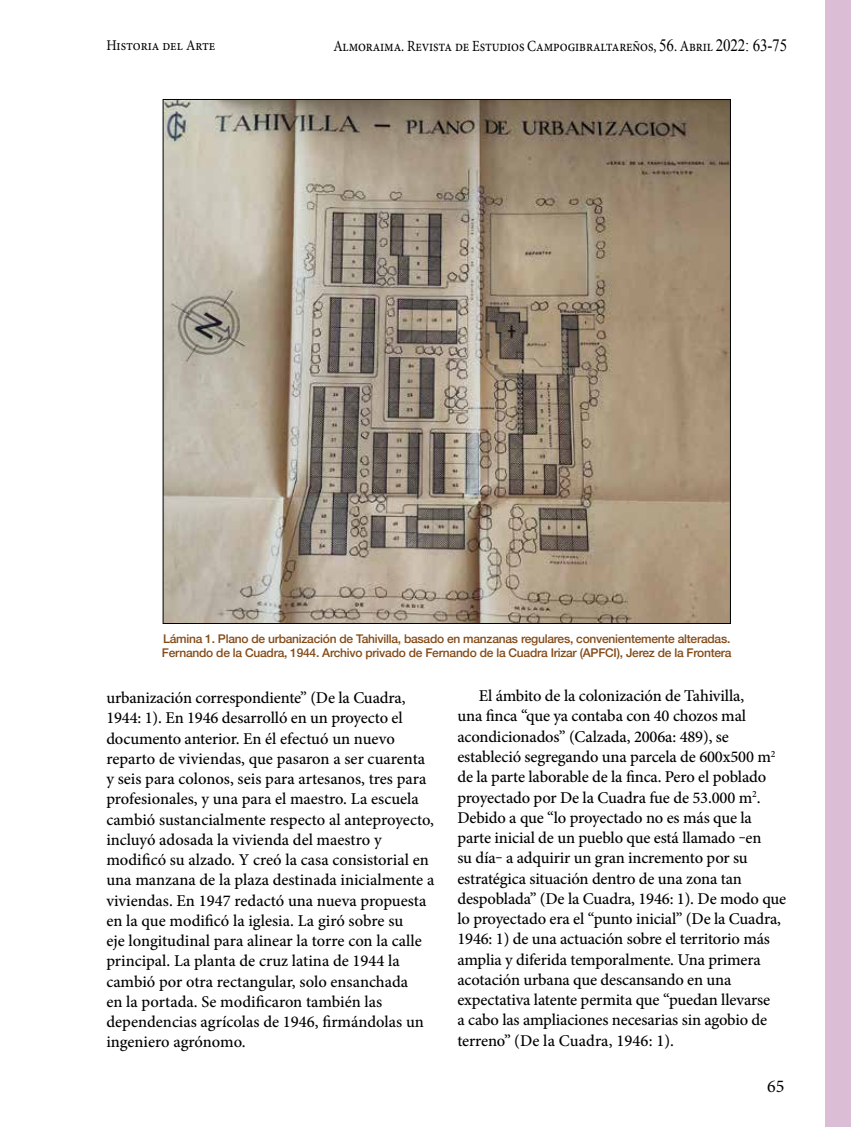
<style>
.page{position:relative;width:851px;height:1127px;background:#fff}
.page>*{position:absolute;margin:0;border:0;box-sizing:border-box;transform-origin:0 0}
.t1{font:18px "Minion Pro";color:#000}
.t2{font:500 16.5px/20.2px "Minion Pro";letter-spacing:-.01em;color:#000}
.t3{font:15.6px "Minion Pro";letter-spacing:-.01em;color:#000;scale:.87 1}
.t4{font:14.85px "Minion Pro";letter-spacing:-.005em;color:#000;scale:.91 1}
.t5{font:500 12px/14.4px "Helvetica Neue";letter-spacing:-.02em;color:#844b18}
.s1{font-family:"Times New Roman";font-size:17.25px}
</style>
<div class="page">
<div style="left:825px;top:0;width:25px;height:1127px;background:#dcbdd6"></div>
<img style="left:165px;top:101px;width:563px;height:521px">
<p class="t4" style="left:106px;top:36px;width:121px">Historia del Arte</p>
<p class="t3" style="left:333px;top:35px;width:523px">Almoraima. Revista de Estudios Campogibraltareños, <span class="s1">56</span>. Abril <span class="s1">2022: 63-75</span></p>
<p class="t5" style="left:162px;top:630px;width:571px">Lámina 1. Plano de urbanización de Tahivilla, basado en manzanas regulares, convenientemente alteradas.<br>Fernando de la Cuadra, 1944. Archivo privado de Fernando de la Cuadra Irizar (APFCI), Jerez de la Frontera</p>
<p class="t2" style="left:106px;top:688px;width:329px">urbanización correspondiente” (De la Cuadra, 1944: 1). En 1946 desarrolló en un proyecto el documento anterior. En él efectuó un nuevo reparto de viviendas, que pasaron a ser cuarenta y seis para colonos, seis para artesanos, tres para profesionales, y una para el maestro. La escuela cambió sustancialmente respecto al anteproyecto, incluyó adosada la vivienda del maestro y modificó su alzado. Y creó la casa consistorial en una manzana de la plaza destinada inicialmente a viviendas. En 1947 redactó una nueva propuesta en la que modificó la iglesia. La giró sobre su<br>eje longitudinal para alinear la torre con la calle principal. La planta de cruz latina de 1944 la cambió por otra rectangular, solo ensanchada<br>en la portada. Se modificaron también las dependencias agrícolas de 1946, firmándolas un ingeniero agrónomo.</p>
<p class="t2" style="left:457px;top:686px;width:330px;text-indent:21px">El ámbito de la colonización de Tahivilla,<br>una finca “que ya contaba con 40 chozos mal acondicionados” (Calzada, 2006a: 489), se estableció segregando una parcela de 600x500 m<sup>2 </sup>de la parte laborable de la finca. Pero el poblado proyectado por De la Cuadra fue de 53.000 m<sup>2</sup>.<br>Debido a que “lo proyectado no es más que la parte inicial de un pueblo que está llamado ‒en<br>su día‒ a adquirir un gran incremento por su estratégica situación dentro de una zona tan despoblada” (De la Cuadra, 1946: 1). De modo que lo proyectado era el “punto inicial” (De la Cuadra, 1946: 1) de una actuación sobre el territorio más amplia y diferida temporalmente. Una primera acotación urbana que descansando en una expectativa latente permita que “puedan llevarse<br>a cabo las ampliaciones necesarias sin agobio de terreno” (De la Cuadra, 1946: 1).</p>
<p class="t1" style="left:767px;top:1074px;width:19px">65</p>
</div>
